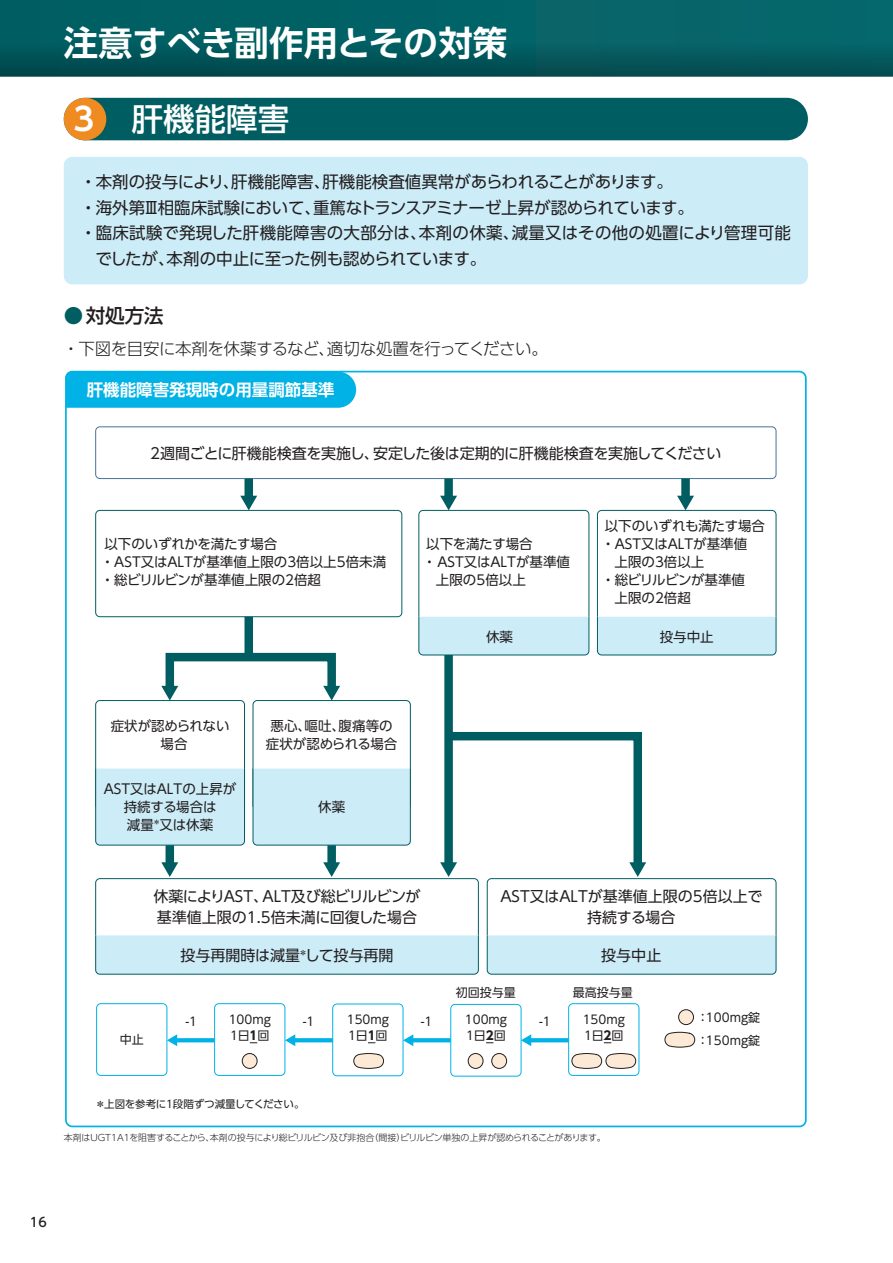
<style>
.page{position:relative;width:893px;height:1263px;background:#fff}
.page>*{position:absolute;margin:0;border:0;box-sizing:border-box;transform-origin:0 0}
.t1{font:700 34.5px "UD Shin Go Pr 6 N De";letter-spacing:-.005em;color:#fff}
.t2{font:500 31.5px "UD Shin Go Pr 6 N";color:#fff}
.t3{font:500 19.5px "UD Shin Go Pr 6 N";color:#231f20}
.t4{font:16.5px "UD Shin Go Pr 6 N";color:#231f20}
.t5{font:300 16.5px "UD Shin Go Pr 6 N";letter-spacing:-.03em;color:#231f20}
.t6{font:16.5px "UD Shin Go Pr 6 N";letter-spacing:-.03em;color:#231f20}
.t7{font:700 16.5px "UD Shin Go Pr 6 N De";color:#fff}
.t8{font:15px/21px "UD Shin Go Pr 6 N";color:#231f20}
.t9{font:15px "UD Shin Go Pr 6 N";letter-spacing:-.025em;color:#231f20}
.t10{font:13.5px/18px "UD Shin Go Pr 6 N";color:#231f20;text-align:center}
.t11{font:13.5px "UD Shin Go Pr 6 N";letter-spacing:-.035em;color:#231f20}
.t12{font:13.5px "UD Shin Go Pr 6 N";letter-spacing:-.02em;color:#231f20}
.t13{font:500 12.75px "UD Shin Go Pr 6 N";color:#231f20}
.t14{font:12px/16.5px "UD Shin Go Pr 6 N";color:#231f20}
.t15{font:10.5px "UD Shin Go Pr 6 N";letter-spacing:-.025em;color:#231f20}
.t16{font:300 9px "UD Shin Go Pr 6 N";letter-spacing:-.03em;color:#231f20}
.s1{font-family:"UD Shin Go Pr 6 N De";font-weight:700}
.s2{color:#005e62}
.s3{font-family:"Koz Go Pr 6 N"}
.s4{font-weight:700}
</style>
<div class="page">
<svg style="left:0;top:0;width:893px;height:42px;background:#026266"></svg>
<div style="left:0;top:42px;width:893px;height:35px;background:linear-gradient(to right,#005054,#06585d)"></div>
<div style="left:64px;top:98px;width:744px;height:42px;background:#005e62;border-radius:21px"></div>
<div style="left:64px;top:98px;width:42px;height:42px;background:#f08b21;border-radius:50%"></div>
<div style="left:64px;top:157px;width:744px;height:127px;background:#ccecf8;border-radius:9px"></div>
<div style="left:66px;top:372px;width:290px;height:36px;background:#00b2e6"></div>
<div style="left:95px;top:426px;width:681px;height:53px;border:1px solid #487397;border-radius:4px"></div>
<div style="left:214px;top:1003px;width:71px;height:73px;border:1px solid #00b2e6;border-radius:4px"></div>
<div style="left:568px;top:1003px;width:71px;height:73px;border:1px solid #00b2e6;border-radius:4px"></div>
<div style="left:450px;top:1004px;width:71px;height:72px;border:1px solid #00b2e6;border-radius:4px"></div>
<div style="left:332px;top:1003px;width:71px;height:73px;border:1px solid #00b2e6;border-radius:4px"></div>
<div style="left:96px;top:1003px;width:71px;height:73px;border:1px solid #00b2e6;border-radius:4px"></div>
<div style="left:444px;top:478px;width:9px;height:20px;background:#005e62"></div>
<div style="left:244px;top:478px;width:9px;height:20px;background:#005e62"></div>
<svg style="left:240px;top:496px;width:17px;height:14px"></svg>
<div style="left:681px;top:478px;width:9px;height:20px;background:#005e62"></div>
<svg style="left:597px;top:496px;width:180px;height:160px"></svg>
<div style="left:444px;top:655px;width:9px;height:210px;background:#005e62"></div>
<svg style="left:177px;top:1038px;width:38px;height:4px"></svg>
<svg style="left:167px;top:1034px;width:10px;height:12px"></svg>
<svg style="left:295px;top:1038px;width:38px;height:4px"></svg>
<svg style="left:285px;top:1034px;width:10px;height:12px"></svg>
<svg style="left:413px;top:1038px;width:38px;height:4px"></svg>
<svg style="left:403px;top:1034px;width:10px;height:12px"></svg>
<svg style="left:531px;top:1038px;width:38px;height:4px"></svg>
<svg style="left:521px;top:1034px;width:10px;height:12px"></svg>
<div style="left:95px;top:510px;width:307px;height:107px;border:1px solid #005e62;border-radius:4px"></div>
<svg style="left:418px;top:496px;width:172px;height:160px"></svg>
<div style="left:244px;top:617px;width:9px;height:40px;background:#005e62"></div>
<div style="left:166px;top:653px;width:170px;height:39px;border:9px solid #005e62"></div>
<svg style="left:95px;top:686px;width:682px;height:289px"></svg>
<div style="left:242px;top:1053px;width:15px;height:15px;background:#fdead6;border:1px solid #231f20;border-radius:50%"></div>
<svg style="left:353px;top:1053px;width:31px;height:16px"></svg>
<div style="left:468px;top:1053px;width:15px;height:15px;background:#fdead6;border:1px solid #231f20;border-radius:50%"></div>
<div style="left:491px;top:1053px;width:16px;height:15px;background:#fdead6;border:1px solid #231f20;border-radius:50%"></div>
<svg style="left:664px;top:1032px;width:31px;height:15px"></svg>
<div style="left:678px;top:1009px;width:16px;height:16px;background:#fdead6;border:1px solid #231f20;border-radius:50%"></div>
<svg style="left:571px;top:1053px;width:65px;height:16px"></svg>
<h1 class="t1" style="left:64px;top:15px;width:445px">注意すべき副作用とその対策</h1>
<h2 class="t2" style="left:74px;top:94px;width:217px"><span class="s1">3</span> 肝機能障害</h2>
<p class="t4" style="left:80px;top:169px;width:594px">・本剤の投与により、肝機能障害、肝機能検査値異常があらわれることがあります。</p>
<p class="t4" style="left:80px;top:194px;width:615px">・海外第Ⅲ相臨床試験において、重篤なトランスアミナーゼ上昇が認められています。</p>
<p class="t4" style="left:80px;top:220px;width:712px">・臨床試験で発現した肝機能障害の大部分は、本剤の休薬、減量又はその他の処置により管理可能</p>
<p class="t6" style="left:95px;top:245px;width:392px">でしたが、本剤の中止に至った例も認められています。</p>
<h3 class="t3" style="left:64px;top:300px;width:101px"><span class="s2">●</span>対処方法</h3>
<p class="t5" style="left:63px;top:335px;width:487px">・下図を目安に本剤を休薬するなど、適切な処置を行ってください。</p>
<p class="t7" style="left:87px;top:376px;width:249px">肝機能障害発現時の用量調節基準</p>
<p class="t9" style="left:150px;top:441px;width:573px">2週間ごとに肝機能検査を実施し、安定した後は定期的に肝機能検査を実施してください</p>
<p class="t10" style="left:101px;top:534px;width:287px;text-align:left">以下のいずれかを満たす場合<br><span class="s3">・</span> AST又はALTが基準値上限の3倍以上5倍未満<span class="s3">・</span> 総ビリルビンが基準値上限の2倍超</p>
<p class="t12" style="left:426px;top:533px;width:108px">以下を満たす場合</p>
<p class="t10" style="left:423px;top:552px;width:149px">・ AST又はALTが基準値</p>
<p class="t10" style="left:436px;top:570px;width:91px">上限の5倍以上</p>
<p class="t10" style="left:486px;top:627px;width:28px">休薬</p>
<p class="t10" style="left:605px;top:516px;width:162px">以下のいずれも満たす場合</p>
<p class="t10" style="left:601px;top:534px;width:147px"><span class="s3">・</span> AST又はALTが基準値</p>
<p class="t10" style="left:614px;top:552px;width:91px">上限の3倍以上</p>
<p class="t11" style="left:601px;top:569px;width:145px"><span class="s3">・</span> 総ビリルビンが基準値</p>
<p class="t10" style="left:614px;top:588px;width:78px">上限の2倍超</p>
<p class="t10" style="left:660px;top:627px;width:55px">投与中止</p>
<p class="t10" style="left:111px;top:716px;width:120px">症状が認められない場合</p>
<p class="t10" style="left:104px;top:779px;width:134px">AST又はALTの上昇が持続する場合は<br>減量<sup>＊</sup>又は休薬</p>
<p class="t10" style="left:266px;top:716px;width:133px">悪心、嘔吐、腹痛等の症状が認められる場合</p>
<p class="t10" style="left:318px;top:797px;width:28px">休薬</p>
<p class="t8" style="left:153px;top:885px;width:269px">休薬によりAST、ALT及び総ビリルビンが基準値上限の1.5倍未満に回復した場合</p>
<p class="t8" style="left:181px;top:944px;width:214px">投与再開時は減量<sup>＊</sup>して投与再開</p>
<p class="t8" style="left:500px;top:885px;width:264px;text-align:center">AST又はALTが基準値上限の5倍以上で持続する場合</p>
<p class="t8" style="left:601px;top:944px;width:61px">投与中止</p>
<p class="t14" style="left:456px;top:984px;width:61px">初回投与量</p>
<p class="t14" style="left:573px;top:984px;width:61px">最高投与量</p>
<p class="t14" style="left:120px;top:1031px;width:25px">中止</p>
<p class="t14" style="left:185px;top:1013px;width:13px">-1</p>
<p class="t14" style="left:229px;top:1011px;width:44px">100mg</p>
<p class="t14" style="left:303px;top:1013px;width:13px">-1</p>
<p class="t14" style="left:421px;top:1013px;width:13px">-1</p>
<p class="t14" style="left:539px;top:1013px;width:13px">-1</p>
<p class="t14" style="left:230px;top:1027px;width:41px">1日<span class="s4">1</span>回</p>
<p class="t14" style="left:347px;top:1011px;width:44px">150mg<br>1日<span class="s4">1</span>回</p>
<p class="t14" style="left:465px;top:1011px;width:44px">100mg<br>1日<span class="s4">2</span>回</p>
<p class="t14" style="left:583px;top:1011px;width:44px">150mg<br>1日<span class="s4">2</span>回</p>
<p class="t15" style="left:95px;top:1095px;width:211px">＊上図を参考に1段階ずつ減量してください。</p>
<p class="t16" style="left:64px;top:1130px;width:544px">本剤はUGT1A1を阻害することから、本剤の投与により総ビリルビン及び非抱合（間接）ビリルビン単独の上昇が認められることがあります。</p>
<p class="t14" style="left:697px;top:1006px;width:65px;line-height:22.6px">：100mg錠：150mg錠</p>
<p class="t13" style="left:30px;top:1212px;width:18px">16</p>
</div>
